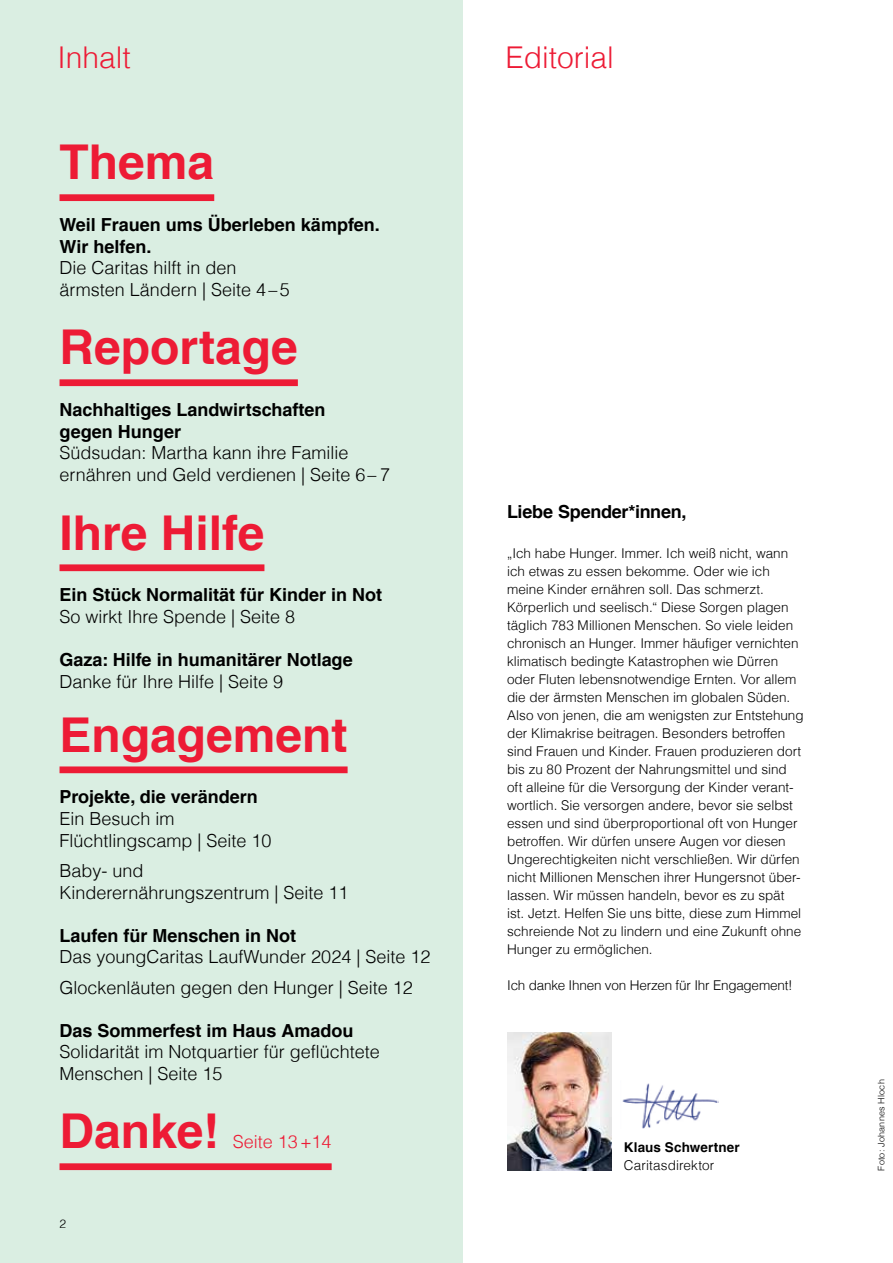
<style>
.page{position:relative;width:893px;height:1263px;background:#fff}
.page>*{position:absolute;margin:0;border:0;box-sizing:border-box;transform-origin:0 0}
.t1{font:700 48px "Helveticafor Caritas";color:#ed1b35}
.t2{font:300 30px "Helveticafor Caritas";color:#ed1b35}
.t3{font:300 18px/21.8px "Helveticafor Caritas";color:#000}
.t4{font:700 18px/21.8px "Helveticafor Caritas";color:#000}
.t5{font:300 18px "Helveticafor Caritas";color:#ed1b35}
.t6{font:300 13.5px/18px "Helveticafor Caritas";color:#000}
.t7{font:700 13.5px "Helveticafor Caritas";letter-spacing:.01em;color:#000}
.t8{font:300 12px "Helveticafor Caritas";color:#000}
.t9{font:300 9px "Helveticafor Caritas";letter-spacing:.03em;color:#000}
</style>
<div class="page">
<div style="left:0;top:0;width:462px;height:1263px;background:#daeee2"></div>
<img style="left:507px;top:1033px;width:104px;height:137px">
<img style="left:622px;top:1083px;width:97px;height:45px">
<div style="left:60px;top:194px;width:154px;height:7px;background:#ed1b35"></div>
<div style="left:60px;top:379px;width:238px;height:7px;background:#ed1b35"></div>
<div style="left:60px;top:564px;width:204px;height:7px;background:#ed1b35"></div>
<div style="left:60px;top:766px;width:288px;height:7px;background:#ed1b35"></div>
<div style="left:60px;top:1163px;width:272px;height:7px;background:#ed1b35"></div>
<h2 class="t2" style="left:57px;top:39px;width:75px">Inhalt</h2>
<h2 class="t2" style="left:505px;top:39px;width:110px">Editorial</h2>
<h1 class="t1" style="left:60px;top:133px;width:156px">Thema</h1>
<h3 class="t4" style="left:60px;top:214px;width:322px">Weil Frauen ums Überleben kämpfen.<br>Wir helfen.</h3>
<h3 class="t3" style="left:60px;top:257px;width:232px">Die Caritas hilft in den ärmsten Ländern | Seite 4–5</h3>
<h1 class="t1" style="left:60px;top:318px;width:240px">Reportage</h1>
<h3 class="t4" style="left:60px;top:399px;width:267px">Nachhaltiges Landwirtschaften gegen Hunger</h3>
<h3 class="t3" style="left:60px;top:442px;width:332px">Südsudan: Martha kann ihre Familie ernähren und Geld verdienen | Seite 6– 7</h3>
<h1 class="t1" style="left:60px;top:503px;width:206px">Ihre Hilfe</h1>
<h3 class="t4" style="left:60px;top:584px;width:324px">Ein Stück Normalität für Kinder in Not</h3>
<h3 class="t3" style="left:60px;top:605px;width:237px">So wirkt Ihre Spende | Seite 8</h3>
<h3 class="t4" style="left:60px;top:649px;width:295px">Gaza: Hilfe in humanitärer Notlage</h3>
<h3 class="t3" style="left:60px;top:670px;width:225px">Danke für Ihre Hilfe | Seite 9</h3>
<h1 class="t1" style="left:60px;top:705px;width:290px">Engagement</h1>
<h3 class="t4" style="left:60px;top:786px;width:200px">Projekte, die verändern</h3>
<h3 class="t3" style="left:60px;top:807px;width:214px">Ein Besuch im<br>Flüchtlingscamp | Seite 10</h3>
<h3 class="t3" style="left:60px;top:859px;width:291px">Baby- und<br>Kinderernährungszentrum | Seite 11</h3>
<h3 class="t4" style="left:60px;top:924px;width:238px">Laufen für Menschen in Not</h3>
<h3 class="t3" style="left:60px;top:942px;width:372px;line-height:30.3px">Das youngCaritas LaufWunder 2024 | Seite 12<br>Glockenläuten gegen den Hunger | Seite 12</h3>
<h3 class="t4" style="left:60px;top:1019px;width:295px">Das Sommerfest im Haus Amadou</h3>
<h3 class="t3" style="left:60px;top:1041px;width:322px">Solidarität im Notquartier für geflüchtete<br>Menschen | Seite 15</h3>
<h1 class="t1" style="left:60px;top:1102px;width:162px">Danke!</h1>
<h3 class="t5" style="left:233px;top:1131px;width:100px">Seite 13+14</h3>
<p class="t8" style="left:60px;top:1216px;width:8px">2</p>
<h3 class="t4" style="left:507px;top:501px;width:181px">Liebe Spender*innen,</h3>
<p class="t6" style="left:507px;top:544px;width:298px">„Ich habe Hunger. Immer. Ich weiß nicht, wann ich etwas zu essen bekomme. Oder wie ich meine Kinder ernähren soll. Das schmerzt.<br>Körperlich und seelisch.“ Diese Sorgen plagen täglich 783 Millionen Menschen. So viele leiden chronisch an Hunger. Immer häufiger vernichten klimatisch bedingte Katastrophen wie Dürren oder Fluten lebensnotwendige Ernten. Vor allem die der ärmsten Menschen im globalen Süden.<br>Also von jenen, die am wenigsten zur Entstehung der Klimakrise beitragen. Besonders betroffen sind Frauen und Kinder. Frauen produzieren dort bis zu 80 Prozent der Nahrungsmittel und sind oft alleine für die Versorgung der Kinder verant&shy;wortlich. Sie versorgen andere, bevor sie selbst essen und sind überproportional oft von Hunger betroffen. Wir dürfen unsere Augen vor diesen Ungerechtigkeiten nicht verschließen. Wir dürfen nicht Millionen Menschen ihrer Hungersnot über&shy;lassen. Wir müssen handeln, bevor es zu spät ist. Jetzt. Helfen Sie uns bitte, diese zum Himmel schreiende Not zu lindern und eine Zukunft ohne Hunger zu ermöglichen.</p>
<p class="t6" style="left:507px;top:976px;width:287px">Ich danke Ihnen von Herzen für Ihr Engagement!</p>
<p class="t7" style="left:624px;top:1139px;width:117px">Klaus Schwertner</p>
<p class="t6" style="left:624px;top:1156px;width:92px">Caritasdirektor</p>
<p class="t9" style="left:876px;top:1171px;width:93px;rotate:-90deg">Foto: Johannes Hloch</p>
</div>
